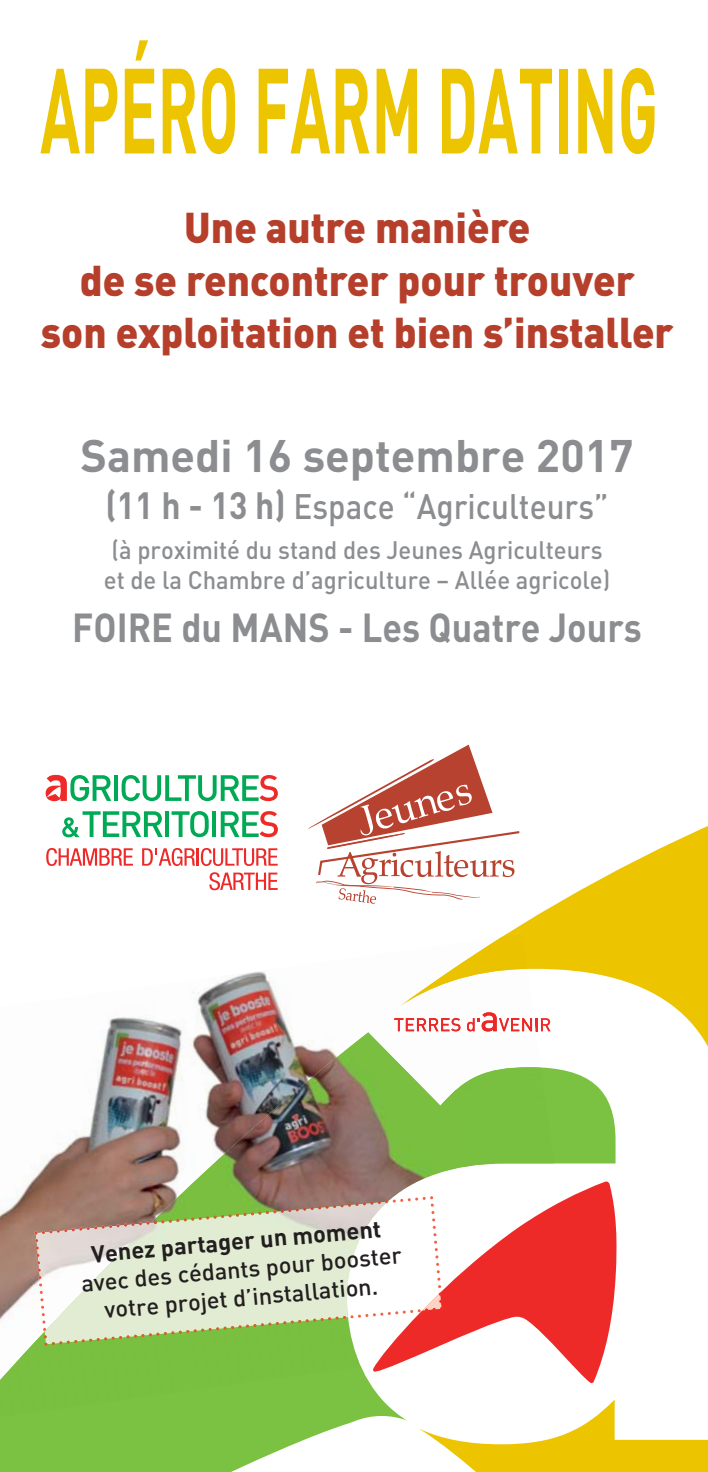
<style>
.page{position:relative;width:708px;height:1472px;background:#fff}
.page>*{position:absolute;margin:0;border:0;box-sizing:border-box;transform-origin:0 0}
.t1{font:700 45px "DIN";color:#8b8d90}
.t2{font:900 42.5px/52.5px "DIN";color:#b53f2b;text-align:center;scale:.95 1}
.t3{font:700 40px "DIN";color:#8b8d90;scale:.9 1}
.t4{font:500 35px "DIN";color:#8b8d90;scale:.9 1}
.t5{font:500 25px/30px "DIN";color:#8b8d90;text-align:center;scale:.95 1}
.t6{font:500 23.5px/28.2px "DIN";color:#231f20;text-align:center}
.t7{font:700 23.5px "DIN";color:#231f20}
.s1{font-weight:700;font-size:37.5px}
</style>
<div class="page">
<svg style="left:0;top:1131px;width:400px;height:341px;fill:#7bc142"></svg>
<svg style="left:400px;top:826px;width:307px;height:646px"></svg>
<svg style="left:46px;top:848px;width:87px;height:18px"></svg>
<svg style="left:142px;top:848px;width:135px;height:18px"></svg>
<svg style="left:209px;top:872px;width:68px;height:18px"></svg>
<svg style="left:62px;top:811px;width:101px;height:26px"></svg>
<hr style="left:165px;top:811px;width:4px;height:26px;background:#0a5">
<svg style="left:171px;top:811px;width:38px;height:26px"></svg>
<hr style="left:212px;top:811px;width:4px;height:26px;background:#0a5">
<svg style="left:221px;top:811px;width:57px;height:26px"></svg>
<svg style="left:46px;top:775px;width:65px;height:26px"></svg>
<hr style="left:114px;top:775px;width:4px;height:26px;background:#0a5">
<svg style="left:121px;top:775px;width:157px;height:26px"></svg>
<svg style="left:308px;top:744px;width:211px;height:159px"></svg>
<img style="left:0;top:971px;width:300px;height:275px">
<img style="left:265px;top:937px;width:275px;height:194px">
<img style="left:0;top:1246px;width:66px;height:197px">
<div style="left:0;top:1320px;width:316px;height:101px;background:#79bf40"></div>
<img style="left:400px;top:934px;width:127px;height:72px">
<svg style="left:394px;top:1018px;width:66px;height:13px"></svg>
<svg style="left:467px;top:1012px;width:83px;height:19px"></svg>
<svg style="left:347px;top:1163px;width:359px;height:277px"></svg>
<svg style="left:373px;top:1181px;width:244px;height:202px;fill:#ee2a29"></svg>
<svg style="left:40px;top:69px;width:77px;height:84px"></svg>
<svg style="left:125px;top:40px;width:29px;height:113px"></svg>
<svg style="left:163px;top:69px;width:33px;height:84px"></svg>
<svg style="left:202px;top:68px;width:33px;height:86px"></svg>
<svg style="left:258px;top:69px;width:111px;height:84px"></svg>
<svg style="left:376px;top:69px;width:41px;height:84px"></svg>
<svg style="left:442px;top:69px;width:110px;height:84px"></svg>
<div style="left:559px;top:69px;width:8px;height:84px;background:#ecc400"></div>
<svg style="left:578px;top:69px;width:34px;height:84px"></svg>
<svg style="left:621px;top:68px;width:33px;height:86px"></svg>
<img style="left:45px;top:1202px;width:341px;height:142px">
<img style="left:52px;top:1328px;width:151px;height:17px">
<svg style="left:43px;top:1328px;width:4px;height:17px"></svg>
<img style="left:35px;top:1239px;width:10px;height:84px">
<img style="left:42px;top:1221px;width:107px;height:13px">
<img style="left:154px;top:1207px;width:152px;height:17px">
<svg style="left:347px;top:1196px;width:96px;height:122px"></svg>
<h2 class="t2" style="left:41px;top:202px;width:667px">Une autre manière<br>de se rencontrer pour trouver<br>son exploitation et bien s’installer</h2>
<h1 class="t1" style="left:80px;top:440px;width:554px">Samedi 16 septembre 2017</h1>
<h3 class="t4" style="left:105px;top:494px;width:560px"><span class="s1">(11 h - 13 h)</span> Espace “Agriculteurs”</h3>
<p class="t5" style="left:104px;top:538px;width:534px">(à proximité du stand des Jeunes Agriculteurs et de la Chambre d’agriculture – Allée agricole)</p>
<h3 class="t3" style="left:72px;top:613px;width:634px">FOIRE du MANS - Les Quatre Jours</h3>
<p class="t7" style="left:91px;top:1246px;width:292px;rotate:-5deg">Venez partager un moment</p>
<p class="t6" style="left:80px;top:1271px;width:323px;rotate:-5deg">avec des cédants pour booster votre projet d’installation.</p>
</div>
